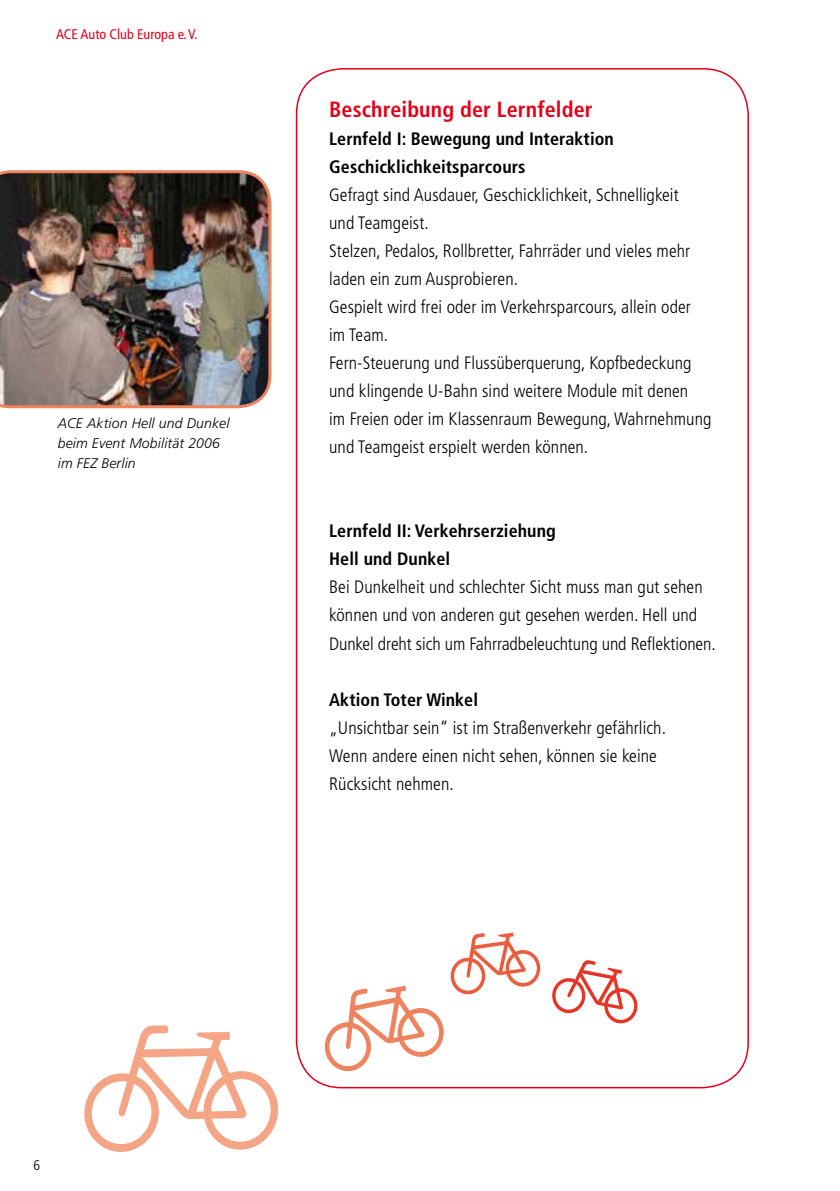
<style>
.page{position:relative;width:840px;height:1191px;background:#fff}
.page>*{position:absolute;margin:0;border:0;box-sizing:border-box;transform-origin:0 0}
.t1{font:700 condensed 22px "Frutiger LT Pro";letter-spacing:.005em;color:#e2001a}
.t2{font:300 condensed 18px/28px "Frutiger LT Pro";letter-spacing:.005em;color:#000}
.t3{font:700 condensed 18px/28px "Frutiger LT Pro";letter-spacing:.005em;color:#000}
.t4{font:italic 300 14px/20px "Frutiger LT Pro";letter-spacing:.01em;color:#000}
.t5{font:condensed 14px "Frutiger LT Pro";color:#e2001a}
.t6{font:300 condensed 14px "Frutiger LT Pro";color:#000}
</style>
<div class="page">
<img style="left:0;top:170px;width:271px;height:238px">
<svg style="left:84px;top:1025px;width:194px;height:127px"></svg>
<svg style="left:324px;top:932px;width:217px;height:139px"></svg>
<svg style="left:552px;top:960px;width:86px;height:64px"></svg>
<p class="t5" style="left:56px;top:26px;width:143px">ACE Auto Club Europa e. V.</p>
<p class="t4" style="left:58px;top:413px;width:173px">ACE Aktion Hell und Dunkel beim Event Mobilität 2006 im FEZ Berlin</p>
<p class="t1" style="left:329px;top:96px;width:265px">Beschreibung der Lernfelder</p>
<p class="t3" style="left:329px;top:125px;width:286px">Lernfeld I: Bewegung und Interaktion<br>Geschicklichkeitsparcours</p>
<p class="t2" style="left:329px;top:181px;width:383px">Gefragt sind Ausdauer, Geschicklichkeit, Schnelligkeit<br>und Teamgeist.<br>Stelzen, Pedalos, Rollbretter, Fahrräder und vieles mehr laden ein zum Ausprobieren.<br>Gespielt wird frei oder im Verkehrsparcours, allein oder im Team.<br>Fern-Steuerung und Flussüberquerung, Kopfbedeckung und klingende U-Bahn sind weitere Module mit denen<br>im Freien oder im Klassenraum Bewegung, Wahrnehmung und Teamgeist erspielt werden können.</p>
<p class="t3" style="left:329px;top:517px;width:228px">Lernfeld II: Verkehrserziehung<br>Hell und Dunkel</p>
<p class="t2" style="left:329px;top:573px;width:388px">Bei Dunkelheit und schlechter Sicht muss man gut sehen können und von anderen gut gesehen werden. Hell und<br>Dunkel dreht sich um Fahrradbeleuchtung und Reflektionen.</p>
<p class="t3" style="left:329px;top:685px;width:150px">Aktion Toter Winkel</p>
<p class="t2" style="left:329px;top:713px;width:338px">„Unsichtbar sein“ ist im Straßenverkehr gefährlich.<br>Wenn andere einen nicht sehen, können sie keine<br>Rücksicht nehmen.</p>
<p class="t6" style="left:34px;top:1157px;width:8px">6</p>
</div>
